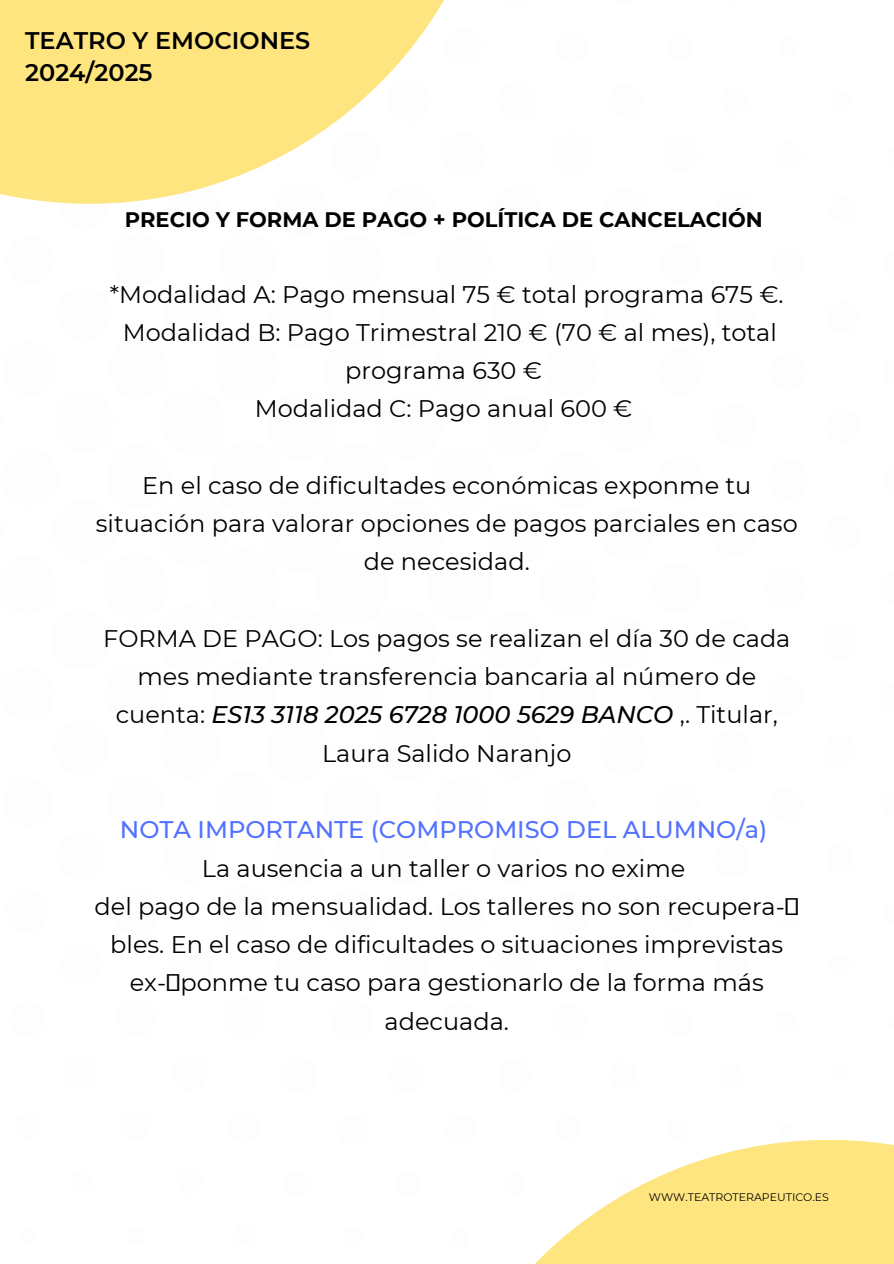
<style>
.page{position:relative;width:894px;height:1264px;background:#fff}
.page>*{position:absolute;margin:0;border:0;box-sizing:border-box;transform-origin:0 0}
.t1{font:24px/38.2px "Montserrat";color:#000;text-align:center}
.t2{font:500 24px "Montserrat";color:#5271ff}
.t3{font:600 24px/32.7px "Montserrat";color:#000}
.t4{font:700 21px "Montserrat";color:#000}
.t5{font:10.95px "Montserrat";color:#000}
.s1{font-weight:500;font-style:italic}
</style>
<div class="page">
<svg style="left:0;top:0;width:444px;height:204px;fill:#ffe57f"></svg>
<svg style="left:536px;top:1140px;width:357px;height:123px;fill:#ffe57f"></svg>
<h1 class="t3" style="left:25px;top:24px;width:286px">TEATRO Y EMOCIONES<br>2024/2025</h1>
<p class="t4" style="left:125px;top:207px;width:639px">PRECIO Y FORMA DE PAGO + POLÍTICA DE CANCELACIÓN</p>
<p class="t1" style="left:110px;top:275px;width:675px">*Modalidad A: Pago mensual 75 € total programa 675 €.<br>Modalidad B: Pago Trimestral 210 € (70 € al mes), total programa 630 €<br>Modalidad C: Pago anual 600 €</p>
<p class="t1" style="left:96px;top:466px;width:703px">En el caso de dificultades económicas exponme tu situación para valorar opciones de pagos parciales en caso de necesidad.</p>
<p class="t1" style="left:103px;top:619px;width:688px">FORMA DE PAGO: Los pagos se realizan el día 30 de cada mes mediante transferencia bancaria al número de cuenta: <span class="s1">ES13 3118 2025 6728 1000 5629 BANCO</span> ,. Titular, Laura Salido Naranjo</p>
<p class="t2" style="left:120px;top:815px;width:648px">NOTA IMPORTANTE (COMPROMISO DEL ALUMNO/a)</p>
<p class="t1" style="left:94px;top:848px;width:691px">La ausencia a un taller o varios no exime<br>del pago de la mensualidad. Los talleres no son recupera&shy;bles. En el caso de dificultades o situaciones imprevistas ex- ponme tu caso para gestionarlo de la forma más adecuada.</p>
<h3 class="t5" style="left:648px;top:1190px;width:181px">WWW.TEATROTERAPEUTICO.ES</h3>
</div>
